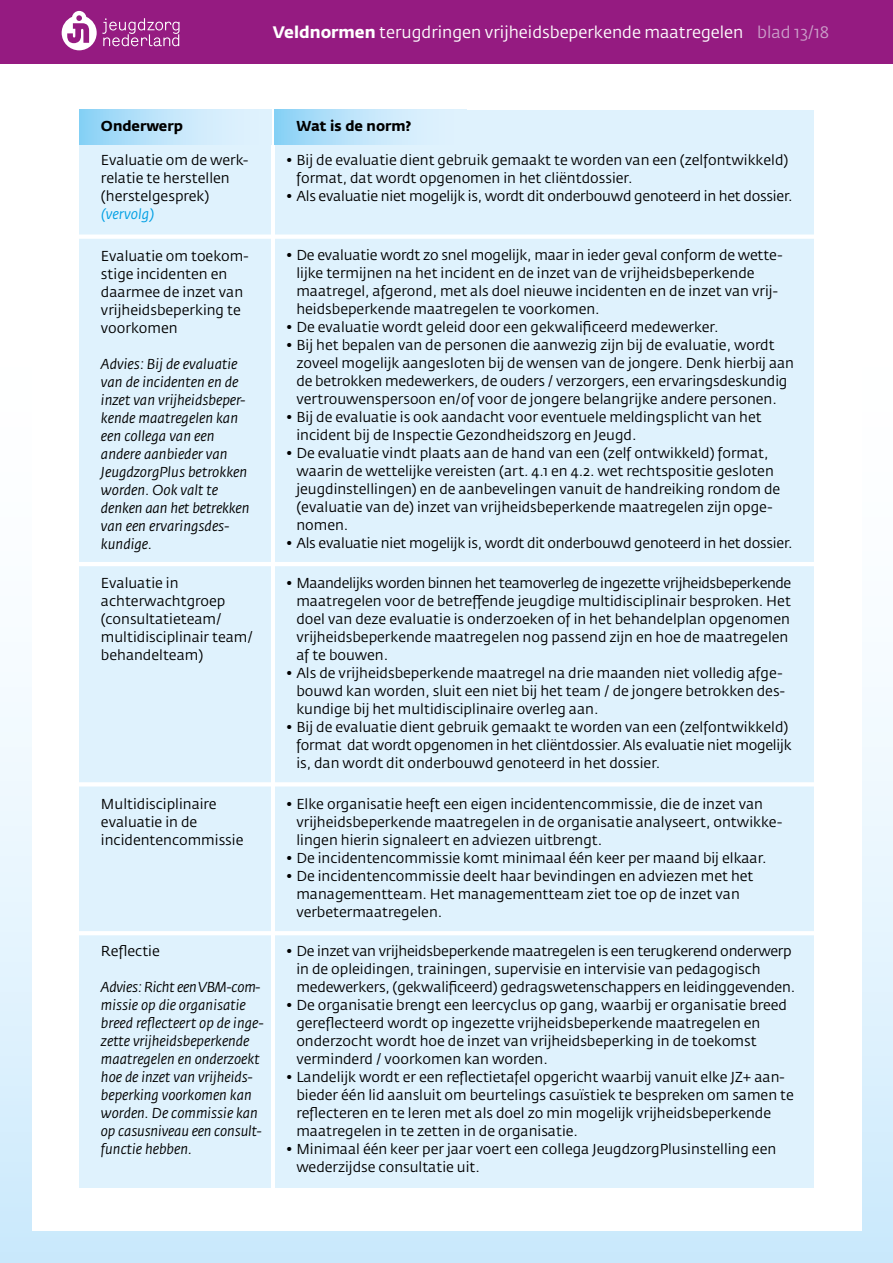
<style>
.page{position:relative;width:893px;height:1263px;background:#fff}
.page>*{position:absolute;margin:0;border:0;box-sizing:border-box;transform-origin:0 0}
.t1{font:16.5px "Fedra Sans Std";color:#fff}
.t2{font:14.25px/18px "Fedra Sans Std";color:#000}
.t3{font:italic 14.25px/18px "Fedra Sans Std";color:#000}
.t4{font:700 14.25px "Fedra Sans Std";color:#000}
.t5{font:italic 14.25px "Fedra Sans Std";color:#009fe3}
.s1{font-weight:700}
.s2{color:#cb9ec9}
</style>
<div class="page">
<div style="left:0;top:302px;width:893px;height:961px;background:linear-gradient(to bottom,#fff,#d0ebfc)"></div>
<div style="left:32px;top:70px;width:829px;height:1161px;background:#fff"></div>
<div style="left:0;top:0;width:893px;height:64px;background:#951b81"></div>
<svg style="left:62px;top:11px;width:118px;height:39px"></svg>
<div style="left:275px;top:110px;width:538px;height:1077px;background:#dff2fd"></div>
<div style="left:80px;top:110px;width:191px;height:1077px;background:#dff2fd"></div>
<div style="left:80px;top:110px;width:191px;height:34px;background:linear-gradient(to right,#93d4f7,#edf7ff)"></div>
<div style="left:275px;top:110px;width:191px;height:34px;background:linear-gradient(to right,#92d4f7,#edf7ff)"></div>
<div style="left:69px;top:234px;width:749px;height:5px;background:#fff"></div>
<hr style="left:69px;top:562px;width:749px;height:4px;background:#fff">
<hr style="left:69px;top:782px;width:749px;height:4px;background:#fff">
<hr style="left:69px;top:931px;width:749px;height:4px;background:#fff">
<p class="t1" style="left:273px;top:22px;width:558px"><span class="s1">Veldnormen</span> terugdringen vrijheidsbeperkende maatregelen <span class="s2">blad 13/18</span></p>
<p class="t4" style="left:101px;top:118px;width:83px">Onderwerp</p>
<p class="t4" style="left:296px;top:118px;width:117px">Wat is de norm?</p>
<p class="t2" style="left:101px;top:151px;width:149px">Evaluatie om de werk&shy;relatie te herstellen (herstelgesprek)</p>
<p class="t5" style="left:101px;top:206px;width:55px">(vervolg)</p>
<p class="t2" style="left:296px;top:151px;width:493px;text-indent:-11px">• Bij de evaluatie dient gebruik gemaakt te worden van een (zelfontwikkeld) format, dat wordt opgenomen in het cliëntdossier.</p>
<p class="t2" style="left:286px;top:187px;width:508px">• Als evaluatie niet mogelijk is, wordt dit onderbouwd genoteerd in het dossier.</p>
<p class="t2" style="left:101px;top:247px;width:149px">Evaluatie om toekom&shy;stige incidenten en daarmee de inzet van vrijheidsbeperking te voorkomen</p>
<p class="t3" style="left:101px;top:355px;width:150px">Advies: Bij de evaluatie van de incidenten en de inzet van vrijheidsbeper&shy;kende maatregelen kan een collega van een andere aanbieder van<br>JeugdzorgPlus betrokken worden. Ook valt te denken aan het betrekken van een ervaringsdes&shy;kundige.</p>
<p class="t2" style="left:101px;top:574px;width:154px">Evaluatie in achterwachtgroep (consultatieteam/ multidisciplinair team/ behandelteam)</p>
<p class="t2" style="left:101px;top:794px;width:144px">Multidisciplinaire evaluatie in de incidentencommissie</p>
<p class="t2" style="left:101px;top:942px;width:60px">Reflectie</p>
<p class="t3" style="left:101px;top:978px;width:164px">Advies: Richt een VBM-com&shy;missie op die organisatie breed reflecteert op de inge&shy;zette vrijheidsbeperkende maatregelen en onderzoekt hoe de inzet van vrijheids&shy;beperking voorkomen kan worden. De commissie kan op casusniveau een consult&shy;functie hebben.</p>
<p class="t2" style="left:296px;top:246px;width:488px;text-indent:-11px">• De evaluatie wordt zo snel mogelijk, maar in ieder geval conform de wette&shy;lijke termijnen na het incident en de inzet van de vrijheidsbeperkende maatregel, afgerond, met als doel nieuwe incidenten en de inzet van vrij&shy;heidsbeperkende maatregelen te voorkomen.</p>
<p class="t2" style="left:286px;top:318px;width:434px">• De evaluatie wordt geleid door een gekwalificeerd medewerker.</p>
<p class="t2" style="left:296px;top:336px;width:499px;text-indent:-11px">• Bij het bepalen van de personen die aanwezig zijn bij de evaluatie, wordt zoveel mogelijk aangesloten bij de wensen van de jongere. Denk hierbij aan de betrokken medewerkers, de ouders / verzorgers, een ervaringsdeskundig vertrouwenspersoon en/of voor de jongere belangrijke andere personen.</p>
<p class="t2" style="left:296px;top:408px;width:467px;text-indent:-11px">• Bij de evaluatie is ook aandacht voor eventuele meldingsplicht van het incident bij de Inspectie Gezondheidszorg en Jeugd.</p>
<p class="t2" style="left:296px;top:444px;width:485px;text-indent:-11px">• De evaluatie vindt plaats aan de hand van een (zelf ontwikkeld) format, waarin de wettelijke vereisten (art. 4.1 en 4.2. wet rechtspositie gesloten jeugdinstellingen) en de aanbevelingen vanuit de handreiking rondom de (evaluatie van de) inzet van vrijheidsbeperkende maatregelen zijn opge&shy;nomen.</p>
<p class="t2" style="left:286px;top:534px;width:508px">• Als evaluatie niet mogelijk is, wordt dit onderbouwd genoteerd in het dossier.</p>
<p class="t2" style="left:296px;top:574px;width:496px;text-indent:-11px">• Maandelijks worden binnen het teamoverleg de ingezette vrijheidsbeperkende maatregelen voor de betreffende jeugdige multidisciplinair besproken. Het doel van deze evaluatie is onderzoeken of in het behandelplan opgenomen vrijheidsbeperkende maatregelen nog passend zijn en hoe de maatregelen af te bouwen.</p>
<p class="t2" style="left:296px;top:664px;width:490px;text-indent:-11px">• Als de vrijheidsbeperkende maatregel na drie maanden niet volledig afge&shy;bouwd kan worden, sluit een niet bij het team / de jongere betrokken des&shy;kundige bij het multidisciplinaire overleg aan.</p>
<p class="t2" style="left:296px;top:718px;width:497px;text-indent:-11px">• Bij de evaluatie dient gebruik gemaakt te worden van een (zelfontwikkeld) format dat wordt opgenomen in het cliëntdossier. Als evaluatie niet mogelijk is, dan wordt dit onderbouwd genoteerd in het dossier.</p>
<p class="t2" style="left:296px;top:794px;width:487px;text-indent:-11px">• Elke organisatie heeft een eigen incidentencommissie, die de inzet van vrijheidsbeperkende maatregelen in de organisatie analyseert, ontwikke&shy;lingen hierin signaleert en adviezen uitbrengt.</p>
<p class="t2" style="left:286px;top:848px;width:482px">• De incidentencommissie komt minimaal één keer per maand bij elkaar.</p>
<p class="t2" style="left:296px;top:866px;width:459px;text-indent:-11px">• De incidentencommissie deelt haar bevindingen en adviezen met het managementteam. Het managementteam ziet toe op de inzet van verbetermaatregelen.</p>
<p class="t2" style="left:296px;top:942px;width:500px;text-indent:-11px">• De inzet van vrijheidsbeperkende maatregelen is een terugkerend onderwerp in de opleidingen, trainingen, supervisie en intervisie van pedagogisch medewerkers, (gekwalificeerd) gedragswetenschappers en leidinggevenden.</p>
<p class="t2" style="left:296px;top:996px;width:492px;text-indent:-11px">• De organisatie brengt een leercyclus op gang, waarbij er organisatie breed gereflecteerd wordt op ingezette vrijheidsbeperkende maatregelen en onderzocht wordt hoe de inzet van vrijheidsbeperking in de toekomst verminderd / voorkomen kan worden.</p>
<p class="t2" style="left:296px;top:1068px;width:499px;text-indent:-11px">• Landelijk wordt er een reflectietafel opgericht waarbij vanuit elke JZ+ aan&shy;bieder één lid aansluit om beurtelings casuïstiek te bespreken om samen te reflecteren en te leren met als doel zo min mogelijk vrijheidsbeperkende maatregelen in te zetten in de organisatie.</p>
<p class="t2" style="left:296px;top:1140px;width:481px;text-indent:-11px">• Minimaal één keer per jaar voert een collega JeugdzorgPlusinstelling een wederzijdse consultatie uit.</p>
</div>
